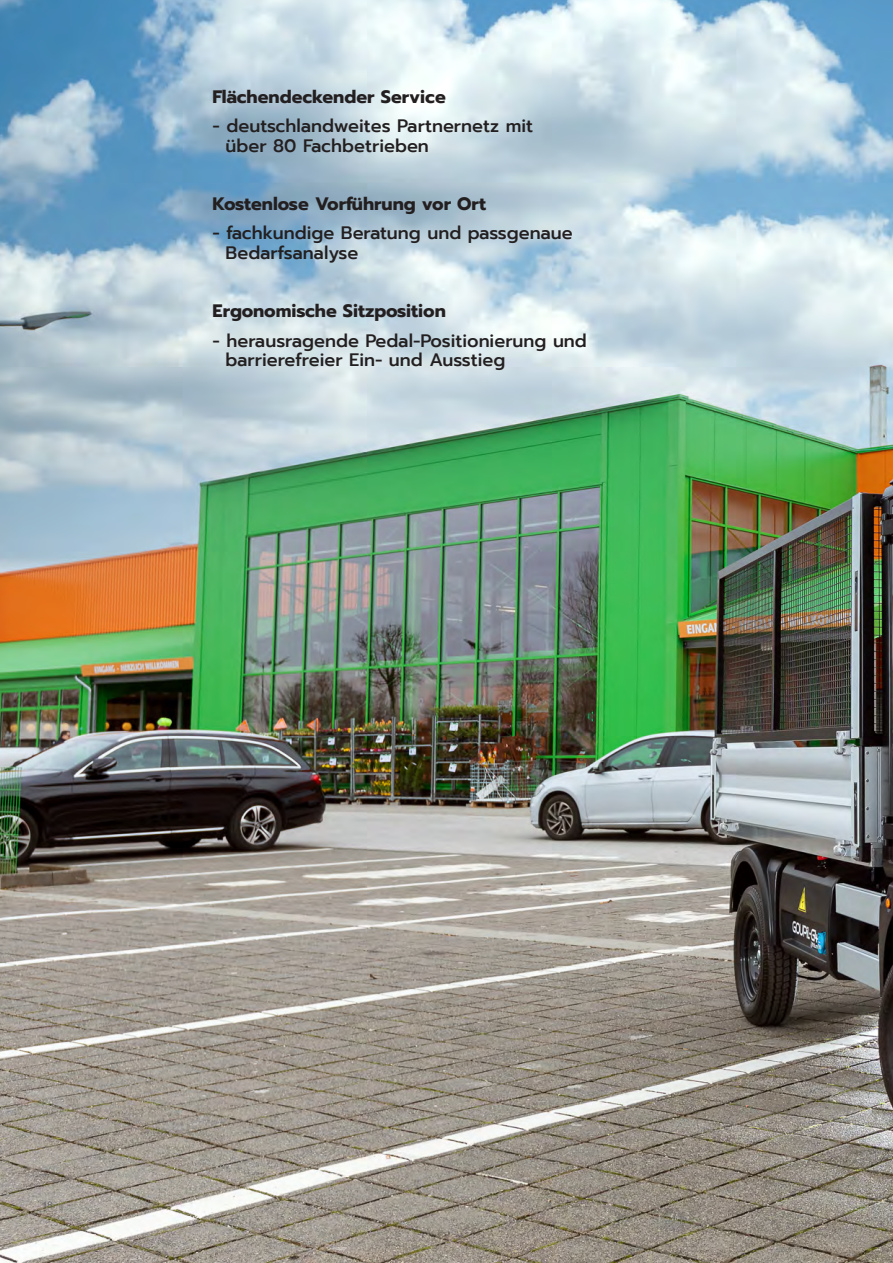
<style>
.page{position:relative;width:893px;height:1263px;background:#fff}
.page>*{position:absolute;margin:0;border:0;box-sizing:border-box;transform-origin:0 0}
.t1{font:500 18px/19.5px "Prompt";color:#231f20}
.t2{font:700 18px "Prompt";color:#231f20}
.t3{font:300 9px "Helvetica Neue";color:#4d4c54}
</style>
<div class="page">
<img style="left:0;top:0;width:893px;height:1263px">
<p class="t2" style="left:213px;top:83px;width:235px">Flächendeckender Service</p>
<p class="t1" style="left:226px;top:116px;width:309px;text-indent:-13px">- deutschlandweites Partnernetz mit über 80 Fachbetrieben</p>
<p class="t2" style="left:213px;top:190px;width:275px">Kostenlose Vorführung vor Ort</p>
<p class="t1" style="left:226px;top:223px;width:349px;text-indent:-13px">- fachkundige Beratung und passgenaue<br>Bedarfsanalyse</p>
<p class="t2" style="left:213px;top:297px;width:235px">Ergonomische Sitzposition</p>
<p class="t1" style="left:226px;top:331px;width:363px;text-indent:-13px">- herausragende Pedal-Positionierung und barrierefreier Ein- und Ausstieg</p>
<p class="t3" style="left:43px;top:1197px;width:12px">18</p>
</div>
